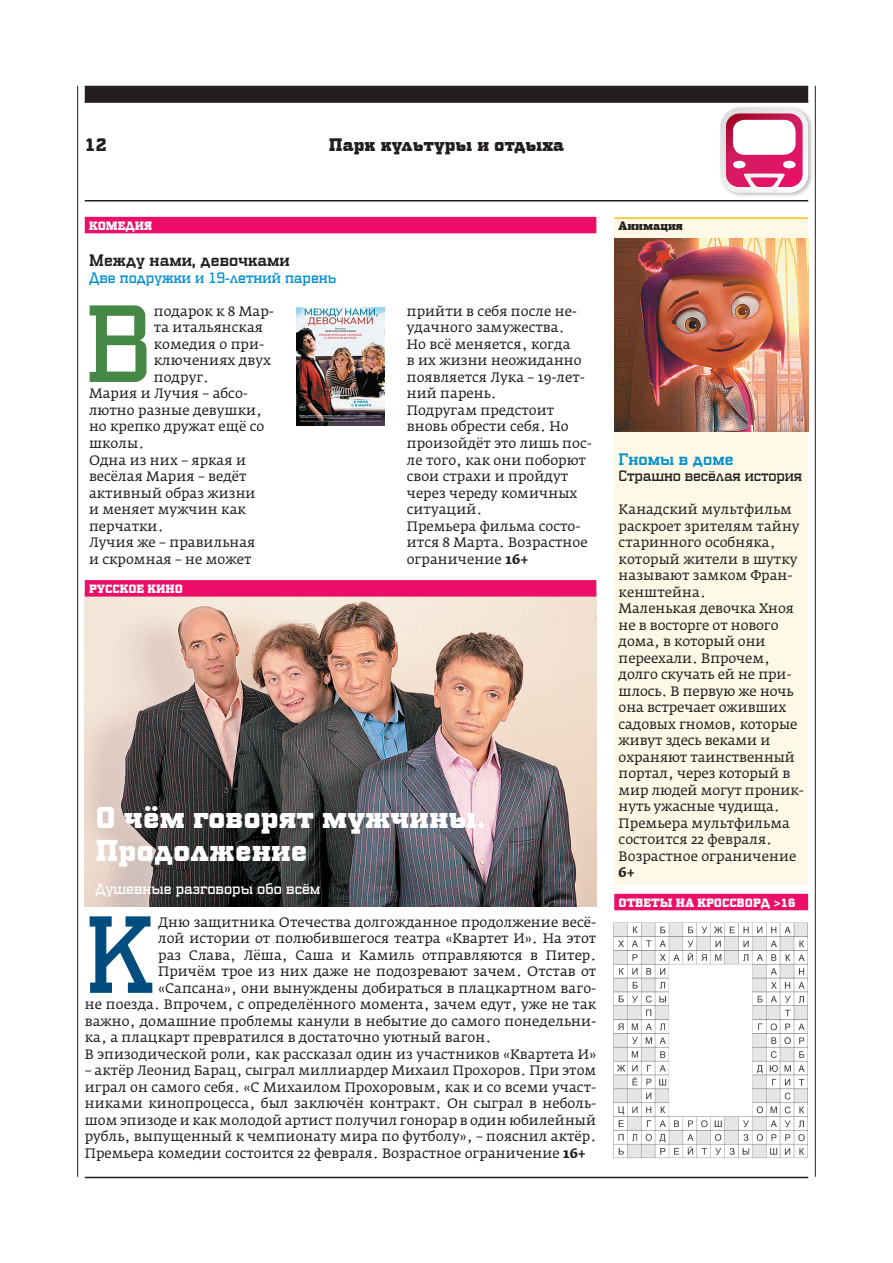
<style>
.page{position:relative;width:893px;height:1263px;background:#fff}
.page>*{position:absolute;margin:0;border:0;box-sizing:border-box;transform-origin:0 0}
.t1{font:108px "PF Synch Pro";color:#458744}
.t2{font:108px "PF Synch Pro";color:#004d7e}
.t3{font:900 30px/33px "PF Synch Pro";color:#fff}
.t4{font:900 18px "PF Synch Pro";color:#231f20}
.t5{font:500 16.5px "PF Synch Pro";color:#231f20}
.t6{font:500 16.5px "PF Synch Pro";color:#008fd5}
.t7{font:15px "PF Synch Pro";color:#008fd5}
.t8{font:15px "PF Synch Pro";color:#fff}
.t9{font:15px "PF Synch Pro";letter-spacing:-.01em;color:#231f20}
.t10{font:13.5px/16.5px "Fedra Serif A Pro";color:#231f20}
.t11{font:900 12px "PF Synch Pro";color:#fff}
.t12{font:900 12px "PF Synch Pro";color:#231f20}
.s1{font-weight:700}
</style>
<div class="page">
<hr style="left:85px;top:101px;width:723px;height:2px;background:#231f20">
<hr style="left:85px;top:1176px;width:723px;height:1px;background:#231f20">
<hr style="left:85px;top:200px;width:723px;height:1px;background:#231f20">
<hr style="left:77px;top:86px;width:1px;height:1090px;background:#231f20">
<div style="left:85px;top:86px;width:723px;height:16px;background:#231f20"></div>
<div style="left:718px;top:105px;width:96px;height:94px;background:#231f20;opacity:.3"></div>
<svg style="left:720px;top:108px;width:88px;height:85px"></svg>
<svg style="left:725px;top:113px;width:76px;height:74px;background:#d73672"></svg>
<div style="left:732px;top:120px;width:63px;height:35px;background:#fff;border-radius:12px"></div>
<div style="left:782px;top:161px;width:13px;height:7px;background:#fff;border-radius:50%"></div>
<div style="left:732px;top:161px;width:13px;height:7px;background:#fff;border-radius:50%"></div>
<img style="left:85px;top:596px;width:511px;height:310px">
<div style="left:614px;top:217px;width:194px;height:667px;background:#fef8e6"></div>
<div style="left:85px;top:217px;width:511px;height:16px;background:#ec0e68"></div>
<div style="left:614px;top:893px;width:193px;height:17px;background:#ec0e68"></div>
<hr style="left:814px;top:86px;width:1px;height:1090px;background:#231f20">
<img style="left:613px;top:922px;width:195px;height:236px">
<div style="left:85px;top:580px;width:511px;height:16px;background:#ec0e68"></div>
<img style="left:614px;top:238px;width:193px;height:193px">
<hr style="left:614px;top:217px;width:194px;height:2px;background:#fec210">
<img style="left:296px;top:307px;width:89px;height:119px">
<p class="t4" style="left:85px;top:132px;width:23px">12</p>
<p class="t4" style="left:329px;top:132px;width:237px">Парк культуры и отдыха</p>
<p class="t11" style="left:89px;top:217px;width:65px">Комедия</p>
<p class="t5" style="left:89px;top:250px;width:202px">Между нами, девочками</p>
<p class="t7" style="left:89px;top:268px;width:249px">Две подружки и 19-летний парень</p>
<p class="t1" style="left:85px;top:278px;width:70px">В</p>
<p class="t10" style="left:154px;top:303px;width:121px">подарок к 8 Мар-</p>
<p class="t10" style="left:154px;top:319px;width:111px">та итальянская</p>
<p class="t10" style="left:154px;top:336px;width:112px">комедия о при-</p>
<p class="t10" style="left:154px;top:352px;width:119px">ключениях двух</p>
<p class="t10" style="left:154px;top:369px;width:57px">подруг.</p>
<p class="t10" style="left:89px;top:385px;width:160px">Мария и Лучия – абсо-</p>
<p class="t10" style="left:89px;top:402px;width:175px">лютно разные девушки,</p>
<p class="t10" style="left:89px;top:418px;width:177px">но крепко дружат ещё со</p>
<p class="t10" style="left:89px;top:435px;width:57px">школы.</p>
<p class="t10" style="left:89px;top:451px;width:158px">Одна из них – яркая и</p>
<p class="t10" style="left:89px;top:468px;width:159px">весёлая Мария – ведёт</p>
<p class="t10" style="left:89px;top:484px;width:168px">активный образ жизни</p>
<p class="t10" style="left:89px;top:501px;width:158px">и меняет мужчин как</p>
<p class="t10" style="left:89px;top:517px;width:76px">перчатки.</p>
<p class="t10" style="left:89px;top:534px;width:168px">Лучия же – правильная</p>
<p class="t10" style="left:89px;top:550px;width:164px">и скромная – не может</p>
<p class="t11" style="left:89px;top:580px;width:25px">Русск</p>
<p class="t11" style="left:128px;top:580px;width:56px">ое кино</p>
<p class="t10" style="left:406px;top:303px;width:186px">прий-ти в себя после не&shy;удачного замужества.<br>Но всё меняется, когда<br>в их жизни неожиданно появляется Лука – 19-лет&shy;ний парень.<br>Подругам предстоит вновь обрести себя. Но произойдёт это лишь пос&shy;ле того, как они поборют свои страхи и пройдут через череду комичных ситуаций.<br>Премьера фильма состо&shy;ится 8 Марта. Возрастное ограничение <span class="s1">16+</span></p>
<p class="t3" style="left:95px;top:800px;width:391px">О чём говорят мужчины.<br>Продолжение</p>
<p class="t8" style="left:95px;top:879px;width:226px">Душевные разговоры обо всём</p>
<p class="t2" style="left:85px;top:888px;width:70px">К</p>
<p class="t10" style="left:158px;top:913px;width:439px">Дню защитника Отечества долгожданное продолжение весё-</p>
<p class="t10" style="left:158px;top:930px;width:439px">лой истории от полюбившегося театра «Квартет И». На этот</p>
<p class="t10" style="left:158px;top:946px;width:439px">раз Слава, Лёша, Саша и Камиль отправляются в Питер.</p>
<p class="t10" style="left:158px;top:963px;width:439px">Причём трое из них даже не подозревают зачем. Отстав от</p>
<p class="t10" style="left:158px;top:979px;width:439px">«Сапсана», они вынуждены добираться в плацкартном ваго-</p>
<p class="t10" style="left:85px;top:996px;width:513px">не поезда. Впрочем, с определённого момента, зачем едут, уже не так</p>
<p class="t10" style="left:85px;top:1012px;width:513px">важно, домашние проблемы канули в небытие до самого понедельни-</p>
<p class="t10" style="left:85px;top:1029px;width:408px">ка, а плацкарт превратился в достаточно уютный вагон.</p>
<p class="t10" style="left:85px;top:1045px;width:513px">В эпизодической роли, как рассказал один из участников «Квартета И»</p>
<p class="t10" style="left:85px;top:1062px;width:513px;text-align:justify">– актёр Леонид Барац, сыграл миллиардер Михаил Прохоров. При этом играл он самого себя. «С Михаилом Прохоровым, как и со всеми участ&shy;никами кинопроцесса, был заключён контракт. Он сыграл в неболь&shy;шом эпизоде и как молодой артист получил гонорар в один юбилейный рубль, выпущенный к чемпионату мира по футболу», – пояснил актёр.<br>Премьера комедии состоится 22 февраля. Возрастное ограничение <span class="s1">16+</span></p>
<p class="t12" style="left:618px;top:217px;width:66px">Анимация</p>
<p class="t6" style="left:618px;top:448px;width:116px">Гномы в доме</p>
<p class="t9" style="left:618px;top:466px;width:185px">Страшно весёлая история</p>
<p class="t10" style="left:618px;top:501px;width:187px">Канадский мультфильм раскроет зрителям тайну старинного особняка, который жители в шутку называют замком Фран&shy;кенштейна.<br>Маленькая девочка Хноя не в восторге от нового дома, в который они переехали. Впрочем, долго скучать ей не при&shy;шлось. В первую же ночь она встречает оживших садовых гномов, которые живут здесь веками и охраняют таинственный портал, через который в мир людей могут проник&shy;нуть ужасные чу-дища.<br>Премьера мультфильма состоится 22 февраля.<br>Возрастное ограничение<br><span class="s1">6+</span></p>
<p class="t11" style="left:618px;top:894px;width:178px">ОТВЕТЫ НА КРОССВОРД &gt;16</p>
</div>
